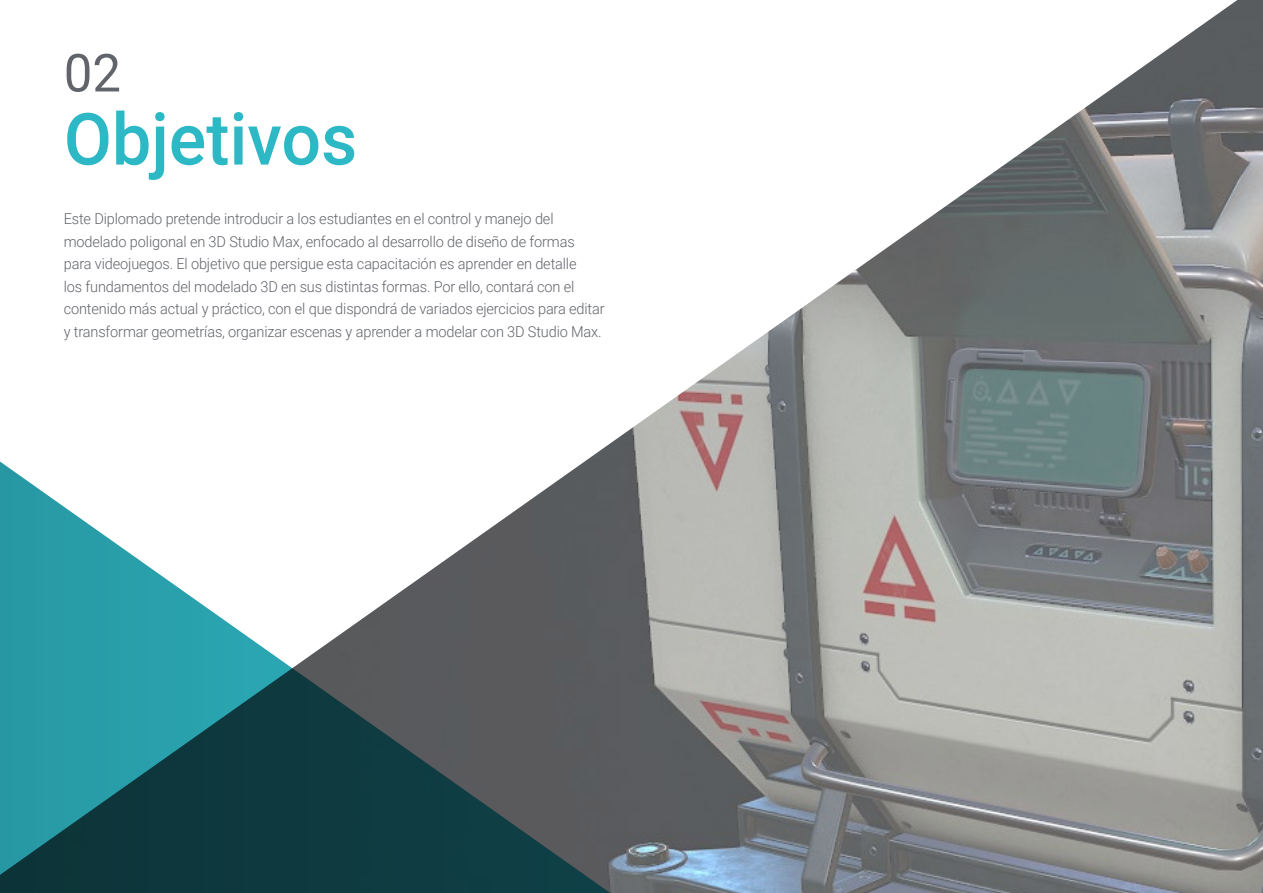
<style>
.page{position:relative;width:1263px;height:893px;background:#fff}
.page>*{position:absolute;margin:0;border:0;box-sizing:border-box;transform-origin:0 0}
.t1{font:500 72px "Roboto";color:#2db8c5}
.t2{font:52.5px "Roboto";color:#61646a}
.t3{font:300 15px/22.5px "Roboto";letter-spacing:-.01em;color:#61646a}
</style>
<div class="page">
<img style="left:606px;top:0;width:657px;height:893px">
<svg style="left:0;top:446px;width:640px;height:447px"></svg>
<h2 class="t2" style="left:64px;top:36px;width:59px">02</h2>
<h1 class="t1" style="left:64px;top:89px;width:295px">Objetivos</h1>
<p class="t3" style="left:64px;top:207px;width:542px">Este Diplomado pretende introducir a los estudiantes en el control y manejo del modelado poligonal en 3D Studio Max, enfocado al desarrollo de diseño de formas para videojuegos. El objetivo que persigue esta capacitación es aprender en detalle<br>los fundamentos del modelado 3D en sus distintas formas. Por ello, contará con el contenido más actual y práctico, con el que dispondrá de variados ejercicios para editar y transformar geometrías, organizar escenas y aprender a modelar con 3D Studio Max.</p>
</div>
